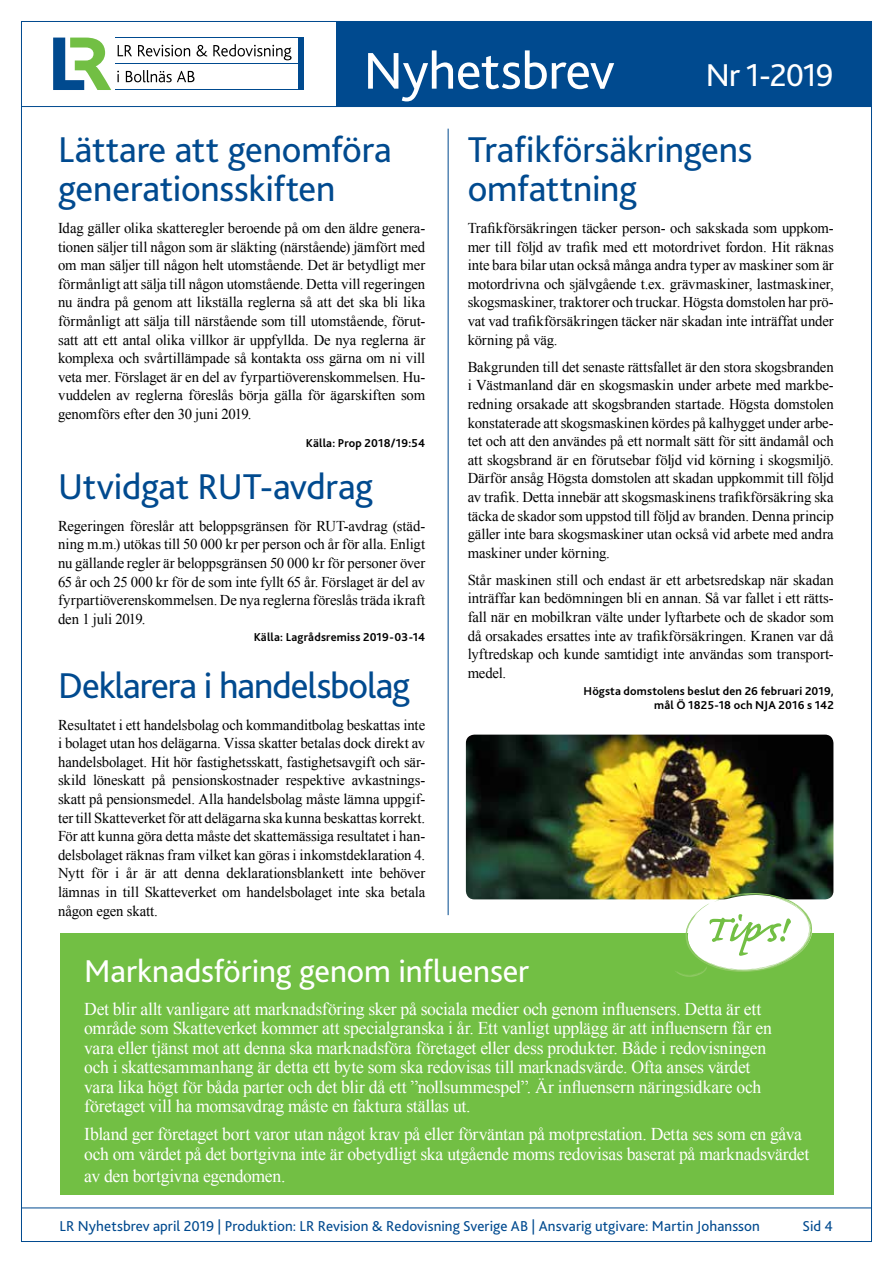
<style>
.page{position:relative;width:893px;height:1263px;background:#fff}
.page>*{position:absolute;margin:0;border:0;box-sizing:border-box;transform-origin:0 0}
.t1{font:54px "Bliss 2";letter-spacing:-.01em;color:#fff}
.t2{font:37.5px/39px "Bliss 2";letter-spacing:-.01em;color:#004a8f}
.t3{font:33px "Bliss 2";letter-spacing:-.005em;color:#fff}
.t4{font:18px/19.5px "Times New Roman";letter-spacing:-.015em;color:#fff}
.t5{font:15px/18.6px "Times New Roman";letter-spacing:-.005em;color:#000;text-align:justify}
.t6{font:15px "Bliss 2";letter-spacing:.005em;color:#004a8f}
.t7{font:700 12px/13.5px "Bliss 2";letter-spacing:.015em;color:#000;text-align:right}
</style>
<div class="page">
<hr style="left:21px;top:106px;width:851px;height:1px;background:#004a8f">
<div style="left:336px;top:21px;width:536px;height:85px;background:#004a8f"></div>
<hr style="left:21px;top:1208px;width:851px;height:1px;background:#004a8f">
<img style="left:466px;top:735px;width:367px;height:164px">
<hr style="left:448px;top:129px;width:1px;height:786px;background:#004a8f">
<div style="left:60px;top:933px;width:773px;height:262px;background:#72bf44"></div>
<svg style="left:675px;top:893px;width:137px;height:84px"></svg>
<svg style="left:118px;top:45px;width:14px;height:11px"></svg>
<svg style="left:138px;top:45px;width:52px;height:11px"></svg>
<svg style="left:197px;top:45px;width:10px;height:11px"></svg>
<svg style="left:213px;top:44px;width:79px;height:16px"></svg>
<svg style="left:117px;top:71px;width:2px;height:11px"></svg>
<svg style="left:126px;top:70px;width:69px;height:12px"></svg>
<div style="left:299px;top:38px;width:5px;height:52px;background:#004a8f"></div>
<svg style="left:53px;top:38px;width:58px;height:52px"></svg>
<hr style="left:115px;top:38px;width:188px;height:1px;background:#004a8f">
<hr style="left:115px;top:89px;width:188px;height:1px;background:#004a8f">
<hr style="left:115px;top:63px;width:188px;height:1px;background:#004a8f">
<h1 class="t1" style="left:364px;top:37px;width:253px">Nyhetsbrev</h1>
<h3 class="t3" style="left:706px;top:55px;width:129px">Nr 1-2019</h3>
<h2 class="t2" style="left:58px;top:129px;width:335px">Lättare att genomföra generationsskiften</h2>
<p class="t5" style="left:58px;top:218px;width:369px">Idag gäller olika skatteregler beroende på om den äldre genera&shy;tionen säljer till någon som är släkting (närstående) jämfört med om man säljer till någon helt utomstående. Det är betydligt mer förmånligt att sälja till någon utomstående. Detta vill regeringen nu ändra på genom att likställa reglerna så att det ska bli lika förmånligt att sälja till närstående som till utomstående, förut&shy;satt att ett antal olika villkor är uppfyllda. De nya reglerna är komplexa och svårtillämpade så kontakta oss gärna om ni vill veta mer. Förslaget är en del av fyrpartiöverenskommelsen. Hu&shy;vuddelen av reglerna föreslås börja gälla för ägarskiften som genomförs efter den 30 juni 2019.</p>
<p class="t7" style="left:306px;top:436px;width:121px">Källa: Prop 2018/19:54</p>
<h2 class="t2" style="left:58px;top:466px;width:317px">Utvidgat RUT-avdrag</h2>
<p class="t5" style="left:58px;top:516px;width:369px">Regeringen föreslår att beloppsgränsen för RUT-avdrag (städ&shy;ning m.m.) utökas till 50 000 kr per person och år för alla. Enligt nu gällande regler är beloppsgränsen 50 000 kr för personer över 65 år och 25 000 kr för de som inte fyllt 65 år. Förslaget är del av fyrpartiöverenskommelsen. De nya reglerna föreslås träda ikraft den 1 juli 2019.</p>
<p class="t7" style="left:254px;top:630px;width:173px">Källa: Lagrådsremiss 2019-03-14</p>
<h2 class="t2" style="left:58px;top:665px;width:354px">Deklarera i handelsbolag</h2>
<p class="t5" style="left:58px;top:715px;width:369px">Resultatet i ett handelsbolag och kommanditbolag beskattas inte i bolaget utan hos delägarna. Vissa skatter betalas dock direkt av handelsbolaget. Hit hör fastighetsskatt, fastighetsavgift och sär&shy;skild löneskatt på pensionskostnader respektive avkastnings&shy;skatt på pensionsmedel. Alla handelsbolag måste lämna uppgif&shy;ter till Skatteverket för att delägarna ska kunna beskattas korrekt.<br>För att kunna göra detta måste det skattemässiga resultatet i han&shy;delsbolaget räknas fram vilket kan göras i inkomstdeklaration 4.<br>Nytt för i år är att denna deklarationsblankett inte behöver lämnas in till Skatteverket om handelsbolaget inte ska betala någon egen skatt.</p>
<h2 class="t2" style="left:468px;top:129px;width:286px">Trafikförsäkringens omfattning</h2>
<p class="t5" style="left:468px;top:218px;width:368px">Trafikförsäkringen täcker person- och sakskada som uppkom&shy;mer till följd av trafik med ett motordrivet fordon. Hit räknas inte bara bilar utan också många andra typer av maskiner som är motordrivna och självgående t.ex. grävmaskiner, lastmaskiner, skogsmaskiner, traktorer och truckar. Högsta domstolen har prö&shy;vat vad trafikförsäkringen täcker när skadan inte inträffat under körning på väg.</p>
<p class="t5" style="left:468px;top:357px;width:368px">Bakgrunden till det senaste rättsfallet är den stora skogsbranden i Västmanland där en skogsmaskin under arbete med markbe&shy;redning orsakade att skogsbranden startade. Högsta domstolen konstaterade att skogsmaskinen kördes på kalhygget under arbe&shy;tet och att den användes på ett normalt sätt för sitt ändamål och att skogsbrand är en förutsebar följd vid körning i skogsmiljö.<br>Därför ansåg Högsta domstolen att skadan uppkommit till följd av trafik. Detta innebär att skogsmaskinens trafikförsäkring ska täcka de skador som uppstod till följd av branden. Denna princip gäller inte bara skogsmaskiner utan också vid arbete med andra maskiner under körning.</p>
<p class="t5" style="left:468px;top:570px;width:368px">Står maskinen still och endast är ett arbetsredskap när skadan inträffar kan bedömningen bli en annan. Så var fallet i ett rätts&shy;fall när en mobilkran välte under lyftarbete och de skador som då orsakades ersattes inte av trafikförsäkringen. Kranen var då lyftredskap och kunde samtidigt inte användas som transport&shy;medel.</p>
<p class="t7" style="left:583px;top:684px;width:252px">Högsta domstolens beslut den 26 februari 2019, mål Ö 1825-18 och NJA 2016 s 142</p>
<h3 class="t3" style="left:84px;top:951px;width:447px">Marknadsföring genom influenser</h3>
<p class="t4" style="left:84px;top:999px;width:689px">Det blir allt vanligare att marknadsföring sker på sociala medier och genom influensers. Detta är ett område som Skatteverket kommer att specialgranska i år. Ett vanligt upplägg är att influensern får en vara eller tjänst mot att denna ska marknadsföra företaget eller dess produkter. Både i redovisningen och i skattesammanhang är detta ett byte som ska redovisas till marknadsvärde. Ofta anses värdet vara lika högt för båda parter och det blir då ett ”nollsummespel”. Är influensern näringsidkare och företaget vill ha momsavdrag måste en faktura ställas ut.</p>
<p class="t4" style="left:84px;top:1124px;width:727px">Ibland ger företaget bort varor utan något krav på eller förväntan på motprestation. Detta ses som en gåva och om värdet på det bortgivna inte är obetydligt ska utgående moms redovisas baserat på marknadsvärdet</p>
<p class="t4" style="left:84px;top:1166px;width:203px">av den bortgivna egendomen.</p>
<p class="t6" style="left:60px;top:1217px;width:702px">LR Nyhetsbrev april 2019 | Produktion: LR Revision &amp; Redovisning Sverige AB | Ansvarig utgivare: Martin Johansson</p>
<p class="t6" style="left:802px;top:1217px;width:32px">Sid 4</p>
</div>
